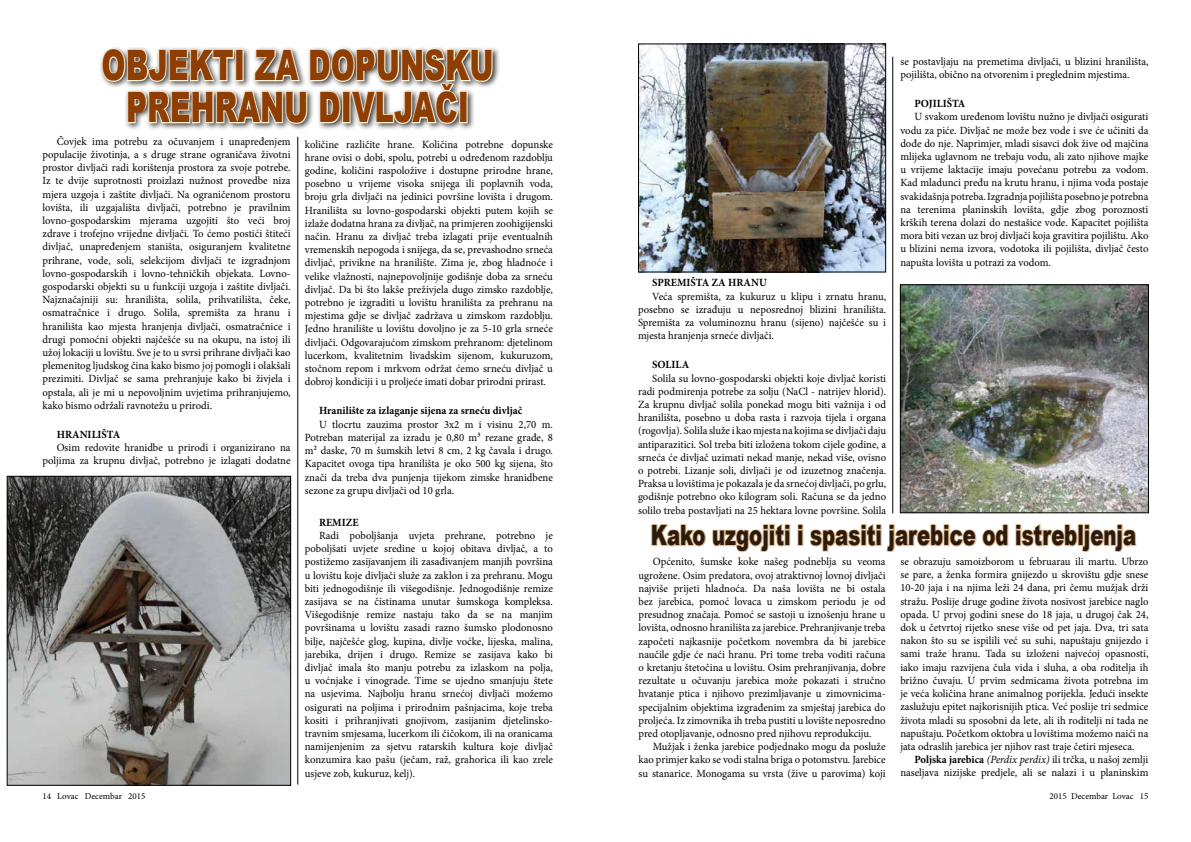
<style>
.page{position:relative;width:1191px;height:842px;background:#fff}
.page>*{position:absolute;margin:0;border:0;box-sizing:border-box;transform-origin:0 0}
.t1{font:900 41.9px/42px "Arial";color:#8e3e03;text-align:center;scale:.69 1}
.t2{font:900 28px "Arial";color:#2e190d;scale:.7 1}
.t3{font:11px/13.2px "Minion Pro";color:#000;text-align:justify}
.t4{font:700 11px "Minion Pro";color:#000}
.t5{font:9px "Minion Pro";color:#000}
.s1{font-weight:700}
.s2{font-style:italic}
</style>
<div class="page">
<hr style="left:892px;top:57px;width:1px;height:456px;background:#000">
<hr style="left:297px;top:137px;width:1px;height:647px;background:#000">
<div style="left:98px;top:46px;width:402px;height:85px;background:#000;opacity:.75"></div>
<svg style="left:101px;top:48px;width:393px;height:77px"></svg>
<div style="left:459px;top:91px;width:8px;height:32px;border:2px solid #feefd0"></div>
<img style="left:9px;top:478px;width:280px;height:306px">
<div style="left:7px;top:476px;width:284px;height:310px;border:1px solid #000"></div>
<img style="left:640px;top:45px;width:244px;height:225px">
<div style="left:638px;top:43px;width:248px;height:229px;border:1px solid #000"></div>
<img style="left:902px;top:286px;width:245px;height:225px">
<div style="left:900px;top:284px;width:249px;height:229px;border:1px solid #000"></div>
<svg style="left:651px;top:523px;width:486px;height:30px"></svg>
<h1 class="t1" style="left:102px;top:43px;width:570px">OBJEKTI ZA DOPUNSKU<br>PREHRANU DIVLJAČI</h1>
<p class="t3" style="left:305px;top:138px;width:250px">količine različite hrane. Količina potrebne dopunske hrane ovisi o dobi, spolu, potrebi u određenom razdoblju godine, količini raspoložive i dostupne prirodne hrane, posebno u vrijeme visoka snijega ili poplavnih voda, broju grla divljači na jedinici površine lovišta i drugom.<br>Hranilišta su lovno-gospodarski objekti putem kojih se izlaže dodatna hrana za divljač, na primjeren zoohigijenski način. Hranu za divljač treba izlagati prije eventualnih vremenskih nepogoda i snijega, da se, prevashodno srneća divljač, privikne na hranilište. Zima je, zbog hladnoće i velike vlažnosti, najnepovoljnije godišnje doba za srneću divljač. Da bi što lakše preživjela dugo zimsko razdoblje, potrebno je izgraditi u lovištu hranilišta za prehranu na mjestima gdje se divljač zadržava u zimskom razdoblju.<br>Jedno hranilište u lovištu dovoljno je za 5-10 grla srneće divljači. Odgovarajućom zimskom prehranom: djetelinom lucerkom, kvalitetnim livadskim sijenom, kukuruzom, stočnom repom i mrkvom održat ćemo srneću divljač u dobroj kondiciji i u proljeće imati dobar prirodni prirast.</p>
<p class="t4" style="left:319px;top:403px;width:205px">Hranilište za izlaganje sijena za srneću divljač</p>
<p class="t3" style="left:305px;top:418px;width:250px;text-indent:14px">U tlocrtu zauzima prostor 3x2 m i visinu 2,70 m.<br>Potreban materijal za izradu je 0,80 m³ rezane građe, 8 m² daske, 70 m šumskih letvi 8 cm, 2 kg čavala i drugo.<br>Kapacitet ovoga tipa hranilišta je oko 500 kg sijena, što znači da treba dva punjenja tijekom zimske hranidbene sezone za grupu divljači od 10 grla.</p>
<p class="t4" style="left:319px;top:514px;width:41px">REMIZE</p>
<p class="t3" style="left:305px;top:529px;width:250px;text-indent:14px">Radi poboljšanja uvjeta prehrane, potrebno je poboljšati uvjete sredine u kojoj obitava divljač, a to postižemo zasijavanjem ili zasađivanjem manjih površina u lovištu koje divljači služe za zaklon i za prehranu. Mogu biti jednogodišnje ili višegodišnje. Jednogodišnje remize zasijava se na čistinama unutar šumskoga kompleksa.<br>Višegodišnje remize nastaju tako da se na manjim površinama u lovištu zasadi razno šumsko plodonosno bilje, najčešće glog, kupina, divlje voćke, lijeska, malina, jarebika, drijen i drugo. Remize se zasijava kako bi divljač imala što manju potrebu za izlaskom na polja, u voćnjake i vinograde. Time se ujedno smanjuju štete na usjevima. Najbolju hranu srnećoj divljači možemo osigurati na poljima i prirodnim pašnjacima, koje treba kositi i prihranjivati gnojivom, zasijanim djetelinsko&shy;travnim smjesama, lucerkom ili čičokom, ili na oranicama namijenjenim za sjetvu ratarskih kultura koje divljač konzumira kao pašu (ječam, raž, grahorica ili kao zrele usjeve zob, kukuruz, kelj).</p>
<p class="t3" style="left:43px;top:135px;width:250px;text-indent:14px">Čovjek ima potrebu za očuvanjem i unapređenjem populacije životinja, a s druge strane ograničava životni prostor divljači radi korištenja prostora za svoje potrebe.<br>Iz te dvije suprotnosti proizlazi nužnost provedbe niza mjera uzgoja i zaštite divljači. Na ograničenom prostoru lovišta, ili uzgajališta divljači, potrebno je pravilnim lovno-gospodarskim mjerama uzgojiti što veći broj zdrave i trofejno vrijedne divljači. To ćemo postići štiteći divljač, unapređenjem staništa, osiguranjem kvalitetne prihrane, vode, soli, selekcijom divljači te izgradnjom lovno-gospodarskih i lovno-tehničkih objekata. Lovno&shy;gospodarski objekti su u funkciji uzgoja i zaštite divljači.<br>Najznačajniji su: hranilišta, solila, prihvatilišta, čeke, osmatračnice i drugo. Solila, spremišta za hranu i hranilišta kao mjesta hranjenja divljači, osmatračnice i drugi pomoćni objekti najčešće su na okupu, na istoj ili užoj lokaciji u lovištu. Sve je to u svrsi prihrane divljači kao plemenitog ljudskog čina kako bismo joj pomogli i olakšali prezimiti. Divljač se sama prehranjuje kako bi živjela i opstala, ali je mi u nepovoljnim uvjetima prihranjujemo, kako bismo održali ravnotežu u prirodi.</p>
<p class="t4" style="left:57px;top:427px;width:65px">HRANILIŠTA</p>
<p class="t3" style="left:43px;top:441px;width:250px;text-align:right">Osim redovite hranidbe u prirodi i organizirano na poljima za krupnu divljač, potrebno je izlagati dodatne</p>
<p class="t4" style="left:652px;top:275px;width:116px">SPREMIŠTA ZA HRANU</p>
<p class="t3" style="left:638px;top:289px;width:250px;text-indent:14px">Veća spremišta, za kukuruz u klipu i zrnatu hranu, posebno se izrađuju u neposrednoj blizini hranilišta.<br>Spremišta za voluminoznu hranu (sijeno) najčešće su i mjesta hranjenja srneće divljači.</p>
<p class="t4" style="left:652px;top:357px;width:38px">SOLILA</p>
<p class="t3" style="left:638px;top:371px;width:250px;text-indent:14px">Solila su lovno-gospodarski objekti koje divljač koristi radi podmirenja potrebe za solju (NaCl - natrijev hlorid).<br>Za krupnu divljač solila ponekad mogu biti važnija i od hranilišta, posebno u doba rasta i razvoja tijela i organa (rogovlja). Solila služe i kao mjesta na kojima se divljači daju antiparazitici. Sol treba biti izložena tokom cijele godine, a srneća će divljač uzimati nekad manje, nekad više, ovisno o potrebi. Lizanje soli, divljači je od izuzetnog značenja.<br>Praksa u lovištima je pokazala je da srnećoj divljači, po grlu, godišnje potrebno oko kilogram soli. Računa se da jedno solilo treba postavljati na 25 hektara lovne površine. Solila</p>
<p class="t3" style="left:900px;top:55px;width:250px">se postavljaju na premetima divljači, u blizini hranilišta, pojilišta, obično na otvorenim i preglednim mjestima.</p>
<p class="t4" style="left:914px;top:96px;width:52px">POJILIŠTA</p>
<p class="t3" style="left:900px;top:110px;width:250px;text-indent:14px">U svakom uređenom lovištu nužno je divljači osigurati vodu za piće. Divljač ne može bez vode i sve će učiniti da dođe do nje. Naprimjer, mladi sisavci dok žive od majčina mlijeka uglavnom ne trebaju vodu, ali zato njihove majke u vrijeme laktacije imaju povećanu potrebu za vodom.<br>Kad mladunci pređu na krutu hranu, i njima voda postaje svakidašnja potreba. Izgradnja pojilišta posebno je potrebna na terenima planinskih lovišta, gdje zbog poroznosti krških terena dolazi do nestašice vode. Kapacitet pojilišta mora biti vezan uz broj divljači koja gravitira pojilištu. Ako u blizini nema izvora, vodotoka ili pojilišta, divljač često napušta lovišta u potrazi za vodom.</p>
<h2 class="t2" style="left:651px;top:515px;width:695px">Kako uzgojiti i spasiti jarebice od istrebljenja</h2>
<p class="t3" style="left:638px;top:555px;width:249px;text-indent:14px">Općenito, šumske koke našeg podneblja su veoma ugrožene. Osim predatora, ovoj atraktivnoj lovnoj divljači najviše prijeti hladnoća. Da naša lovišta ne bi ostala bez jarebica, pomoć lovaca u zimskom periodu je od presudnog značaja. Pomoć se sastoji u iznošenju hrane u lovišta, odnosno hranilišta za jarebice. Prehranjivanje treba započeti najkasnije početkom novembra da bi jarebice naučile gdje će naći hranu. Pri tome treba voditi računa o kretanju štetočina u lovištu. Osim prehranjivanja, dobre rezultate u očuvanju jarebica može pokazati i stručno hvatanje ptica i njihovo prezimljavanje u zimovnicima&shy;specijalnim objektima izgrađenim za smještaj jarebica do proljeća. Iz zimovnika ih treba pustiti u lovište neposredno pred otopljavanje, odnosno pred njihovu reprodukciju.</p>
<p class="t3" style="left:638px;top:740px;width:249px;text-indent:14px">Mužjak i ženka jarebice podjednako mogu da posluže kao primjer kako se vodi stalna briga o potomstvu. Jarebice su stanarice. Monogama su vrsta (žive u parovima) koji</p>
<p class="t3" style="left:900px;top:555px;width:250px">se obrazuju samoizborom u februarau ili martu. Ubrzo se pare, a ženka formira gnijezdo u skrovištu gdje snese 10-20 jaja i na njima leži 24 dana, pri čemu mužjak drži stražu. Poslije druge godine života nosivost jarebice naglo opada. U prvoj godini snese do 18 jaja, u drugoj čak 24, dok u četvrtoj rijetko snese više od pet jaja. Dva, tri sata nakon što su se ispilili već su suhi, napuštaju gnijezdo i sami traže hranu. Tada su izloženi najvećoj opasnosti, iako imaju razvijena čula vida i sluha, a oba roditelja ih brižno čuvaju. U prvim sedmicama života potrebna im je veća količina hrane animalnog porijekla. Jedući insekte zaslužuju epitet najkorisnijih ptica. Već poslije tri sedmice života mladi su sposobni da lete, ali ih roditelji ni tada ne napuštaju. Početkom oktobra u lovištima možemo naići na jata odraslih jarebica jer njihov rast traje četiri mjeseca.</p>
<p class="t3" style="left:900px;top:753px;width:250px;text-align:right"><span class="s1">Poljska jarebica</span> <span class="s2">(Perdix perdix)</span> ili trčka, u našoj zemlji naseljava nizijske predjele, ali se nalazi i u planinskim</p>
<p class="t5" style="left:43px;top:790px;width:104px">14 Lovac Decembar 2015</p>
<p class="t5" style="left:1049px;top:790px;width:100px">2015 Decembar Lovac 15</p>
</div>
